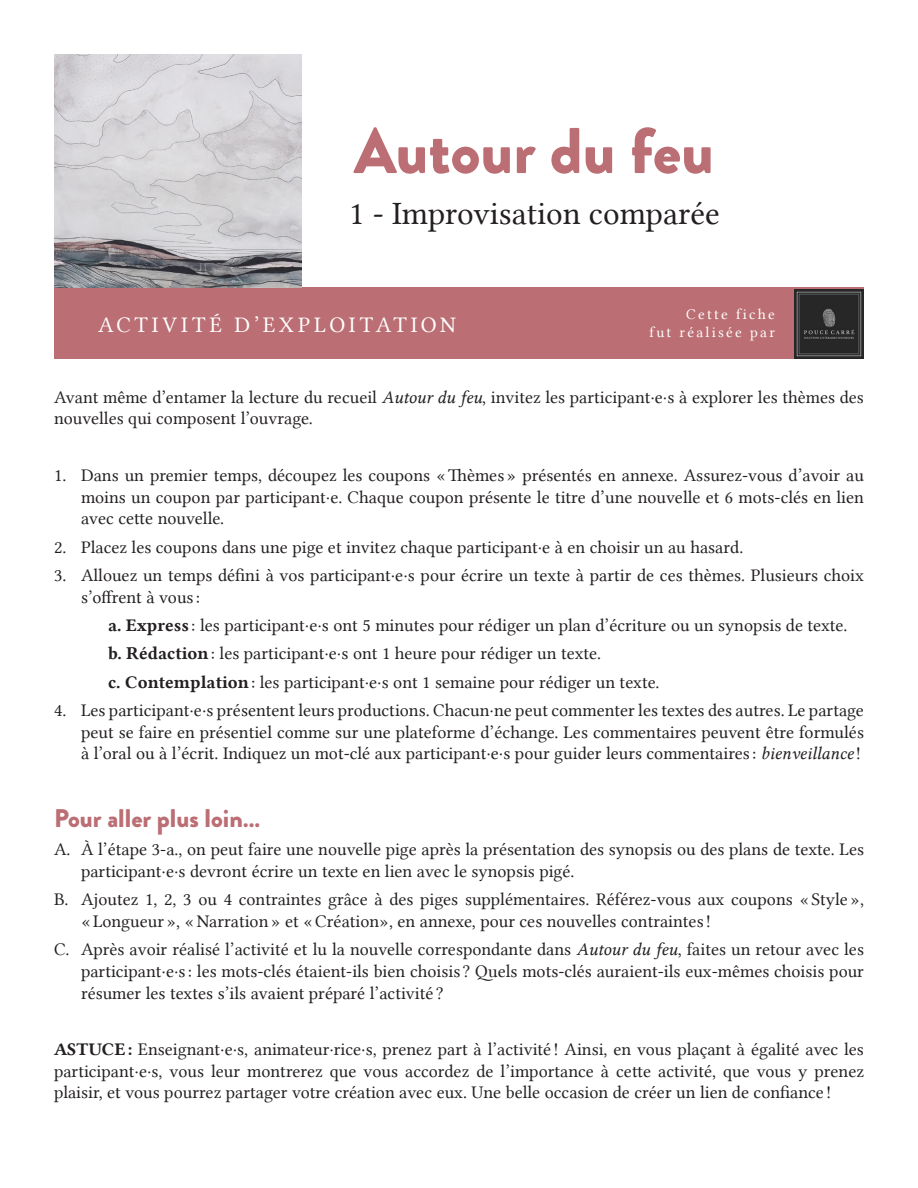
<style>
.page{position:relative;width:918px;height:1188px;background:#fff}
.page>*{position:absolute;margin:0;border:0;box-sizing:border-box;transform-origin:0 0}
.t1{font:900 64.5px "Brandon Grotesque";color:#bb6e73}
.Nom_auteur{font:33px "Lin Libertine";color:#231f20}
.t2{font:900 25.5px "Brandon Grotesque";color:#bb6e73}
.Nom_auteur-2{font:22.5px "Lin Libertine";letter-spacing:.165em;color:#fff}
.t3{font:18px/21.6px "Lin Libertine";color:#231f20}
.Nom_auteur-3{font:15px/18px "Lin Libertine";letter-spacing:.15em;color:#fff;text-align:right}
.s1{font-family:"Lin Libertine I"}
.s2{font-family:"Lin Libertine B"}
</style>
<div class="page">
<div style="left:54px;top:287px;width:810px;height:72px;background:#bb6e73"></div>
<img style="left:54px;top:54px;width:247px;height:233px">
<img style="left:795px;top:289px;width:69px;height:70px">
<h1 class="t1" style="left:354px;top:105px;width:362px">Autour du feu</h1>
<p class="Nom_auteur" style="left:349px;top:194px;width:372px">1 - Improvisation comparée</p>
<p class="Nom_auteur-2" style="left:98px;top:312px;width:359px">ACTIVITÉ D’EXPLOITATION</p>
<p class="Nom_auteur-3" style="left:649px;top:305px;width:127px">Cette fiche<br>fut réalisée par</p>
<p class="t3" style="left:54px;top:386px;width:812px">Avant même d’entamer la lecture du recueil <span class="s1">Autour du feu</span>, invitez les participant·e·s à explorer les thèmes des nouvelles qui composent l’ouvrage.</p>
<p class="t3" style="left:81px;top:464px;width:785px;text-align:justify;text-indent:-27px">1. Dans un premier temps, découpez les coupons « Thèmes» présentés en annexe. Assurez-vous d’avoir au moins un coupon par participant·e. Chaque coupon présente le titre d’une nouvelle et 6 mots-clés en lien avec cette nouvelle.</p>
<p class="t3" style="left:54px;top:536px;width:691px">2. Placez les coupons dans une pige et invitez chaque participant·e à en choisir un au hasard.</p>
<p class="t3" style="left:81px;top:564px;width:785px;text-indent:-27px">3. Allouez un temps défini à vos participant·e·s pour écrire un texte à partir de ces thèmes. Plusieurs choix s’offrent à vous :</p>
<p class="t3" style="left:108px;top:614px;width:741px"><span class="s2">a. Express</span> : les participant·e·s ont 5 minutes pour rédiger un plan d’écriture ou un synopsis de texte.</p>
<p class="t3" style="left:108px;top:643px;width:495px"><span class="s2">b. Rédaction</span> : les participant·e·s ont 1 heure pour rédiger un texte.</p>
<p class="t3" style="left:108px;top:671px;width:553px"><span class="s2">c. Contemplation</span> : les participant·e·s ont 1 semaine pour rédiger un texte.</p>
<p class="t3" style="left:81px;top:699px;width:785px;text-align:justify;text-indent:-27px">4. Les participant·e·s présentent leurs productions. Chacun·ne peut commenter les textes des autres. Le partage peut se faire en présentiel comme sur une plateforme d’échange. Les commentaires peuvent être formulés à l’oral ou à l’écrit. Indiquez un mot-clé aux participant·e·s pour guider leurs commentaires : <span class="s1">bienveillance</span> !</p>
<p class="t2" style="left:54px;top:800px;width:208px">Pour aller plus loin…</p>
<p class="t3" style="left:81px;top:839px;width:785px;text-indent:-27px">A. À l’étape 3-a., on peut faire une nouvelle pige après la présentation des synopsis ou des plans de texte. Les participant·e·s devront écrire un texte en lien avec le synopsis pigé.</p>
<p class="t3" style="left:81px;top:889px;width:785px;text-indent:-27px">B. Ajoutez 1, 2, 3 ou 4 contraintes grâce à des piges supplémentaires. Référez-vous aux coupons « Style », « Longueur », « Narration » et « Création», en annexe, pour ces nouvelles contraintes !</p>
<p class="t3" style="left:81px;top:939px;width:785px;text-align:justify;text-indent:-27px">C. Après avoir réalisé l’activité et lu la nouvelle correspondante dans <span class="s1">Autour du feu</span>, faites un retour avec les participant·e·s : les mots-clés étaient-ils bien choisis ? Quels mots-clés auraient-ils eux-mêmes choisis pour résumer les textes s’ils avaient préparé l’activité ?</p>
<p class="t3" style="left:54px;top:1039px;width:812px;text-align:justify"><span class="s2">ASTUCE :</span> Enseignant·e·s, animateur·rice·s, prenez part à l’activité ! Ainsi, en vous plaçant à égalité avec les participant·e·s, vous leur montrerez que vous accordez de l’importance à cette activité, que vous y prenez plaisir, et vous pourrez partager votre création avec eux. Une belle occasion de créer un lien de confiance !</p>
</div>
